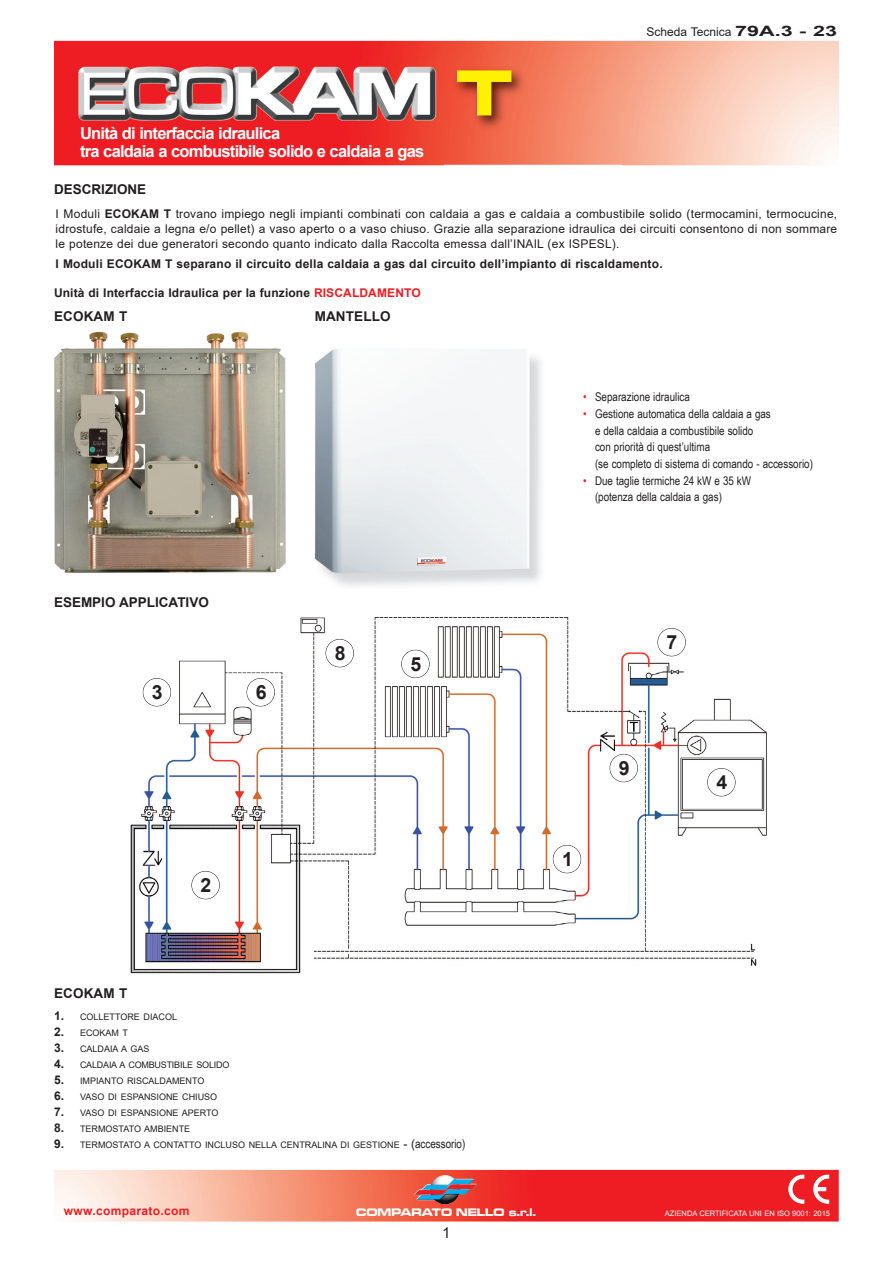
<style>
.page{position:relative;width:893px;height:1263px;background:#fff}
.page>*{position:absolute;margin:0;border:0;box-sizing:border-box;transform-origin:0 0}
.t1{font:67.5px "Microgramma D Bold Exte";color:#fff101}
.t2{font:700 19.5px "Arial";color:#231f20}
.t3{font:700 16.5px "Arial";letter-spacing:-.045em;color:#fff}
.t4{font:15px "Arial";color:#231f20}
.t5{font:700 13.5px "Arial";color:#231f20}
.t6{font:12px/15px "Arial";letter-spacing:.015em;color:#231f20;text-align:justify}
.t7{font:12px "Arial Narrow";color:#231f20}
.t8{font:700 12px "Arial";letter-spacing:.015em;color:#231f20}
.t9{font:700 12px "Arial";letter-spacing:.03em;color:#ee1d23}
.t10{font:11.25px "Microgramma D Bold Exte";color:#fff}
.t11{font:9px "Arial";color:#231f20}
.t12{font:9px "Arial";letter-spacing:-.02em;color:#231f20}
.t13{font:7.5px "Arial";color:#fff}
.s1{font-weight:700;font-size:14.4px}
.s2{font-weight:700}
.s3{color:#ee1d23}
.s4{font-weight:700;font-size:12px}
.s5{font-size:12px}
.s6{font-family:"Arial Narrow";font-size:12px}
</style>
<div class="page">
<img style="left:130px;top:617px;width:637px;height:357px">
<img style="left:54px;top:1169px;width:785px;height:53px">
<img style="left:414px;top:1175px;width:63px;height:29px">
<img style="left:813px;top:1174px;width:16px;height:23px">
<img style="left:788px;top:1174px;width:16px;height:26px">
<img style="left:54px;top:331px;width:487px;height:255px">
<div style="left:553px;top:845px;width:28px;height:28px;background:#fff;border-radius:50%"></div>
<div style="left:553px;top:845px;width:28px;height:28px;border:1px solid #231f20;border-radius:50%"></div>
<div style="left:192px;top:871px;width:28px;height:28px;background:#fff;border-radius:50%"></div>
<div style="left:191px;top:871px;width:29px;height:28px;border:1px solid #231f20;border-radius:50%"></div>
<div style="left:143px;top:678px;width:28px;height:28px;background:#fff;border-radius:50%"></div>
<div style="left:143px;top:678px;width:28px;height:28px;border:1px solid #231f20;border-radius:50%"></div>
<div style="left:707px;top:768px;width:28px;height:28px;background:#fff;border-radius:50%"></div>
<div style="left:707px;top:768px;width:29px;height:28px;border:1px solid #231f20;border-radius:50%"></div>
<div style="left:247px;top:678px;width:28px;height:28px;background:#fff;border-radius:50%"></div>
<div style="left:247px;top:678px;width:28px;height:28px;border:1px solid #231f20;border-radius:50%"></div>
<div style="left:401px;top:650px;width:28px;height:28px;background:#fff;border-radius:50%"></div>
<div style="left:401px;top:650px;width:29px;height:28px;border:1px solid #231f20;border-radius:50%"></div>
<div style="left:658px;top:628px;width:28px;height:28px;background:#fff;border-radius:50%"></div>
<div style="left:657px;top:628px;width:29px;height:28px;border:1px solid #231f20;border-radius:50%"></div>
<div style="left:610px;top:754px;width:28px;height:28px;background:#fff;border-radius:50%"></div>
<div style="left:610px;top:754px;width:28px;height:28px;border:1px solid #231f20;border-radius:50%"></div>
<div style="left:326px;top:639px;width:28px;height:28px;background:#fff;border-radius:50%"></div>
<div style="left:326px;top:639px;width:28px;height:28px;border:1px solid #231f20;border-radius:50%"></div>
<img style="left:54px;top:40px;width:785px;height:126px">
<img style="left:444px;top:48px;width:177px;height:118px">
<p class="t3" style="left:80px;top:124px;width:202px">Unità di interfaccia idraulica</p>
<p class="t3" style="left:80px;top:142px;width:346px">tra caldaia a combustibile solido e caldaia a gas</p>
<p class="t5" style="left:54px;top:182px;width:94px">DESCRIZIONE</p>
<p class="t1" style="left:457px;top:54px;width:56px">T</p>
<p class="t6" style="left:647px;top:24px;width:192px">Scheda Tecnica <span class="s1">79A.3 - 23</span></p>
<p class="t6" style="left:56px;top:206px;width:783px">I Moduli <span class="s2">ECOKAM T</span> trovano impiego negli impianti combinati con caldaia a gas e caldaia a combustibile solido (termocamini, termocucine, idrostufe, caldaie a legna e/o pellet) a vaso aperto o a vaso chiuso. Grazie alla separazione idraulica dei circuiti consentono di non sommare le potenze dei due generatori secondo quanto indicato dalla Raccolta emessa dall’INAIL (ex ISPESL).</p>
<p class="t8" style="left:56px;top:257px;width:608px">I Moduli ECOKAM T separano il circuito della caldaia a gas dal circuito dell’impianto di riscaldamento.</p>
<p class="t8" style="left:54px;top:286px;width:368px">Unità di Interfaccia Idraulica per la funzione <span class="s3">RISCALDAMENTO</span></p>
<p class="t5" style="left:54px;top:309px;width:75px">ECOKAM T</p>
<p class="t5" style="left:315px;top:309px;width:78px">MANTELLO</p>
<p class="t5" style="left:54px;top:594px;width:156px">ESEMPIO APPLICATIVO</p>
<p class="t2" style="left:152px;top:681px;width:12px">3</p>
<p class="t2" style="left:256px;top:681px;width:12px">6</p>
<p class="t2" style="left:335px;top:642px;width:12px">8</p>
<p class="t2" style="left:410px;top:653px;width:12px">5</p>
<p class="t2" style="left:201px;top:874px;width:12px">2</p>
<p class="t5" style="left:54px;top:986px;width:75px">ECOKAM T</p>
<p class="t11" style="left:54px;top:1012px;width:125px"><span class="s4">1.</span> COLLETTORE DIACOL</p>
<p class="t11" style="left:54px;top:1028px;width:76px"><span class="s4">2.</span> ECOKAM T</p>
<p class="t11" style="left:54px;top:1044px;width:97px"><span class="s4">3.</span> CALDAIA A GAS</p>
<p class="t12" style="left:54px;top:1060px;width:177px"><span class="s4">4.</span> CALDAIA A COMBUSTIBILE SOLIDO</p>
<p class="t11" style="left:54px;top:1076px;width:152px"><span class="s4">5.</span> IMPIANTO RISCALDAMENTO</p>
<p class="t11" style="left:54px;top:1092px;width:165px"><span class="s4">6.</span> VASO DI ESPANSIONE CHIUSO</p>
<p class="t11" style="left:54px;top:1107px;width:166px"><span class="s4">7.</span> VASO DI ESPANSIONE APERTO</p>
<p class="t11" style="left:54px;top:1123px;width:138px"><span class="s4">8.</span> TERMOSTATO AMBIENTE</p>
<p class="t11" style="left:54px;top:1139px;width:413px"><span class="s4">9.</span> TERMOSTATO A CONTATTO INCLUSO NELLA CENTRALINA DI GESTIONE <span class="s5">- (</span><span class="s6">accessorio)</span></p>
<p class="t7" style="left:583px;top:390px;width:108px"><span class="s3">•</span> Separazione idraulica</p>
<p class="t7" style="left:583px;top:407px;width:189px"><span class="s3">•</span> Gestione automatica della caldaia a gas</p>
<p class="t7" style="left:595px;top:423px;width:160px">e della caldaia a combustibile solido</p>
<p class="t7" style="left:595px;top:440px;width:117px">con priorità di quest’ultima</p>
<p class="t7" style="left:595px;top:457px;width:219px">(se completo di sistema di comando - accessorio)</p>
<p class="t7" style="left:583px;top:473px;width:170px"><span class="s3">•</span> Due taglie termiche 24 kW e 35 kW</p>
<p class="t7" style="left:595px;top:490px;width:128px">(potenza della caldaia a gas)</p>
<p class="t2" style="left:562px;top:848px;width:12px">1</p>
<p class="t2" style="left:667px;top:631px;width:12px">7</p>
<p class="t2" style="left:619px;top:757px;width:12px">9</p>
<p class="t2" style="left:716px;top:771px;width:12px">4</p>
<p class="t9" style="left:64px;top:1204px;width:127px">www.comparato.com</p>
<p class="t10" style="left:356px;top:1206px;width:181px">COMPARATO NELLO s.r.l.</p>
<p class="t13" style="left:665px;top:1209px;width:167px">AZIENDA CERTIFICATA UNI EN ISO 9001: 2015</p>
<p class="t4" style="left:442px;top:1224px;width:10px">1</p>
</div>
